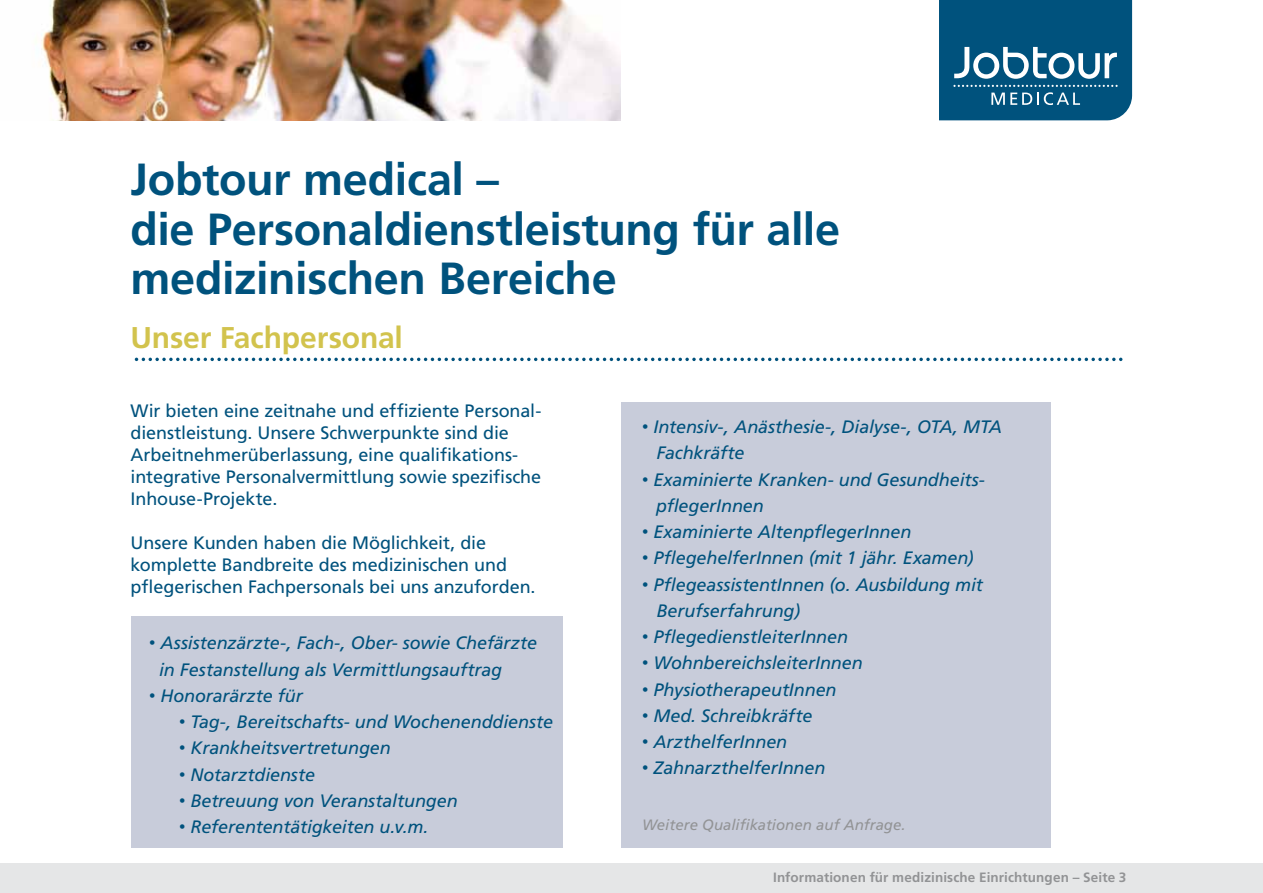
<style>
.page{position:relative;width:1263px;height:893px;background:#fff}
.page>*{position:absolute;margin:0;border:0;box-sizing:border-box;transform-origin:0 0}
.t1{font:700 45px/49.5px "Frutiger";letter-spacing:-.01em;color:#00527d}
.t2{font:700 30px "Frutiger";letter-spacing:-.005em;color:#d2c34d}
.t3{font:italic 18px/26.2px "Frutiger";letter-spacing:-.005em;color:#00527d}
.t4{font:18px/22px "Frutiger";letter-spacing:-.005em;color:#00527d}
.t5{font:italic 15px "Frutiger";color:#929395}
.t6{font:700 13.5px "Frutiger";letter-spacing:.01em;color:#929395}
.s1{font-family:"Arial";font-style:normal}
</style>
<div class="page">
<div style="left:621px;top:403px;width:429px;height:445px;background:#c8ccda"></div>
<div style="left:131px;top:616px;width:432px;height:232px;background:#c8ccda"></div>
<div style="left:0;top:863px;width:1263px;height:30px;background:#e5e6e7"></div>
<img style="left:41px;top:0;width:580px;height:120px">
<svg style="left:939px;top:0;width:193px;height:120px;background:#1a638a"></svg>
<svg style="left:135px;top:358px;width:987px;height:3px"></svg>
<h1 class="t1" style="left:131px;top:154px;width:711px">Jobtour medical –<br>die Personaldienstleistung für alle medizinischen Bereiche</h1>
<h2 class="t2" style="left:130px;top:319px;width:274px">Unser Fachpersonal</h2>
<p class="t4" style="left:131px;top:399px;width:412px">Wir bieten eine zeitnahe und effiziente Personal&shy;dienstleistung. Unsere Schwerpunkte sind die Arbeitnehmerüberlassung, eine qualifikations&shy;integrative Personalvermittlung sowie spezifische Inhouse-Projekte.</p>
<p class="t4" style="left:131px;top:531px;width:407px">Unsere Kunden haben die Möglichkeit, die komplette Bandbreite des medizinischen und pflegerischen Fachpersonals bei uns anzuforden.</p>
<p class="t3" style="left:656px;top:414px;width:347px;text-indent:-14px"><span class="s1">•</span> Intensiv-, Anästhesie-, Dialyse-, OTA, MTA<br>Fachkräfte</p>
<p class="t3" style="left:656px;top:466px;width:330px;text-indent:-14px"><span class="s1">•</span> Examinierte Kranken- und Gesundheits&shy;pflegerInnen</p>
<p class="t3" style="left:642px;top:519px;width:271px"><span class="s1">•</span> Examinierte AltenpflegerInnen</p>
<p class="t3" style="left:642px;top:545px;width:333px"><span class="s1">•</span> PflegehelferInnen (mit 1 jähr. Examen)</p>
<p class="t3" style="left:656px;top:571px;width:328px;text-indent:-14px"><span class="s1">•</span> PflegeassistentInnen (o. Ausbildung mit<br>Berufserfahrung)</p>
<p class="t3" style="left:642px;top:624px;width:208px"><span class="s1">•</span> PflegedienstleiterInnen</p>
<p class="t3" style="left:642px;top:650px;width:222px"><span class="s1">•</span> WohnbereichsleiterInnen</p>
<p class="t3" style="left:642px;top:676px;width:196px"><span class="s1">•</span> PhysiotherapeutInnen</p>
<p class="t3" style="left:642px;top:702px;width:172px"><span class="s1">•</span> Med. Schreibkräfte</p>
<p class="t3" style="left:642px;top:729px;width:147px"><span class="s1">•</span> ArzthelferInnen</p>
<p class="t3" style="left:642px;top:755px;width:185px"><span class="s1">•</span> ZahnarzthelferInnen</p>
<p class="t3" style="left:159px;top:630px;width:379px;text-indent:-10px"><span class="s1">•</span> Assistenzärzte-, Fach-, Ober- sowie Chefärzte in Festanstellung als Vermittlungsauftrag</p>
<p class="t3" style="left:149px;top:682px;width:155px"><span class="s1">•</span> Honorarärzte für</p>
<p class="t3" style="left:179px;top:709px;width:376px"><span class="s1">•</span> Tag-, Bereitschafts- und Wochenenddienste</p>
<p class="t3" style="left:179px;top:735px;width:213px"><span class="s1">•</span> Krankheitsvertretungen</p>
<p class="t3" style="left:179px;top:761px;width:137px"><span class="s1">•</span> Notarztdienste</p>
<p class="t3" style="left:179px;top:787px;width:280px"><span class="s1">•</span> Betreuung von Veranstaltungen</p>
<p class="t3" style="left:179px;top:814px;width:251px"><span class="s1">•</span> Referententätigkeiten u.v.m.</p>
<p class="t5" style="left:642px;top:816px;width:265px">Weitere Qualifikationen auf Anfrage.</p>
<p class="t6" style="left:773px;top:870px;width:355px">Informationen für medizinische Einrichtungen – Seite 3</p>
</div>
